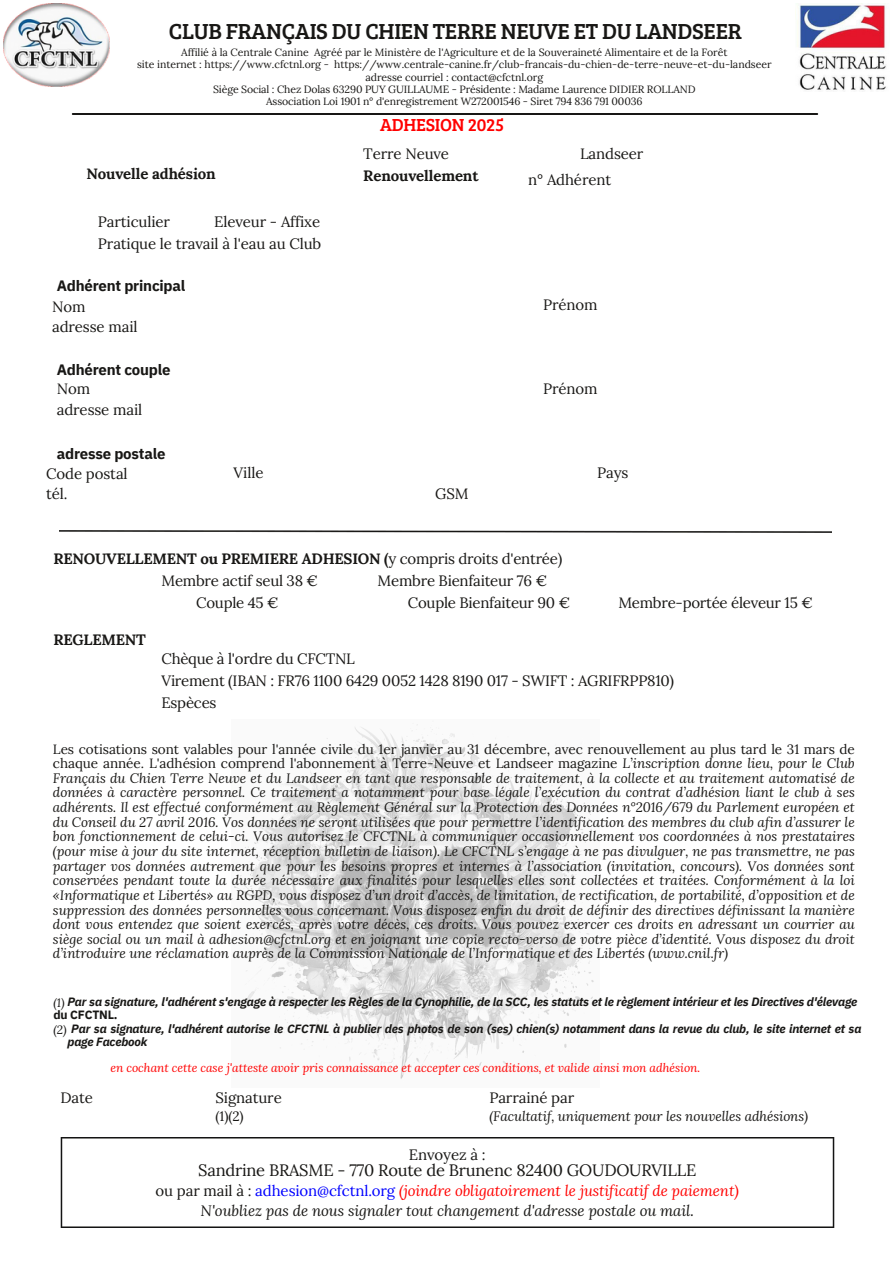
<style>
.page{position:relative;width:894px;height:1264px;background:#fff}
.page>*{position:absolute;margin:0;border:0;box-sizing:border-box;transform-origin:0 0}
.t1{font:22.5px "Bree Serif";letter-spacing:-.015em;color:#181715}
.t2{font:18px "Bree Serif";letter-spacing:-.015em;color:#f00}
.t3{font:16.5px "Lora";letter-spacing:-.015em;color:#181715}
.t4{font:15px/20.2px "Lora";letter-spacing:-.01em;color:#181715}
.t5{font:italic 15px/20.2px "Lora";letter-spacing:-.005em;color:#181715;text-align:center}
.t6{font:700 15px "Lora";letter-spacing:-.015em;color:#181715}
.t7{font:700 15px "IBM Plex Sans";letter-spacing:-.015em;color:#181715}
.t8{font:italic 13.5px/14.7px "Lora";letter-spacing:-.005em;color:#181715;text-align:justify}
.t9{font:13.5px "Lora";color:#181715}
.t10{font:italic 700 12px "IBM Plex Sans";letter-spacing:-.015em;color:#181715}
.t11{font:italic 12px "Lora";letter-spacing:-.005em;color:#f00}
.t12{font:700 12px "IBM Plex Sans";letter-spacing:-.015em;color:#181715}
.t13{font:10.5px "Lora";letter-spacing:-.005em;color:#181715}
.s1{font-weight:400}
.s2{font-style:normal}
.s3{font-family:"Lora";font-weight:400}
.s4{font-style:normal;color:#00f}
.s5{color:#f00}
</style>
<div class="page">
<img style="left:4px;top:4px;width:106px;height:82px">
<img style="left:795px;top:3px;width:92px;height:87px">
<img style="left:60px;top:530px;width:771px;height:3px">
<img style="left:71px;top:113px;width:748px;height:2px">
<img style="left:61px;top:1137px;width:773px;height:90px">
<img style="left:234px;top:724px;width:362px;height:355px">
<h6 class="t1" style="left:169px;top:14px;width:574px">CLUB FRANÇAIS DU CHIEN TERRE NEUVE ET DU LANDSEER</h6>
<h6 class="t13" style="left:181px;top:46px;width:547px">Affilié à la Centrale Canine Agréé par le Ministère de l'Agriculture et de la Souveraineté Alimentaire et de la Forêt</h6>
<p class="t13" style="left:137px;top:58px;width:635px">site internet : https://www.cfctnl.org - https://www.centrale-canine.fr/club-francais-du-chien-de-terre-neuve-et-du-landseer</p>
<h6 class="t13" style="left:365px;top:70px;width:179px">adresse courriel : contact@cfctnl.org</h6>
<h6 class="t13" style="left:213px;top:82px;width:484px">Siège Social : Chez Dolas 63290 PUY GUILLAUME - Présidente : Madame Laurence DIDIER ROLLAND</h6>
<h6 class="t13" style="left:266px;top:95px;width:378px">Association Loi 1901 n° d'enregistrement W272001546 - Siret 794 836 791 00036</h6>
<h6 class="t2" style="left:380px;top:112px;width:126px">ADHESION 2025</h6>
<h6 class="t4" style="left:363px;top:144px;width:87px">Terre Neuve</h6>
<h6 class="t6" style="left:86px;top:164px;width:131px">Nouvelle adhésion</h6>
<h6 class="t6" style="left:363px;top:166px;width:117px">Renouvellement</h6>
<h5 class="t4" style="left:98px;top:212px;width:73px">Particulier</h5>
<h6 class="t4" style="left:214px;top:212px;width:107px">Eleveur - Affixe</h6>
<h6 class="t4" style="left:98px;top:233px;width:225px">Pratique le travail à l'eau au Club</h6>
<h6 class="t7" style="left:57px;top:275px;width:130px">Adhérent principal</h6>
<h2 class="t4" style="left:52px;top:296px;width:87px">Nom adresse mail</h2>
<h3 class="t7" style="left:57px;top:359px;width:115px">Adhérent couple</h3>
<h5 class="t4" style="left:57px;top:379px;width:87px">Nom adresse mail</h5>
<h6 class="t7" style="left:57px;top:443px;width:110px">adresse postale</h6>
<p class="t4" style="left:46px;top:463px;width:83px">Code postal tél.</p>
<h6 class="t4" style="left:233px;top:463px;width:31px">Ville</h6>
<h6 class="t4" style="left:435px;top:484px;width:35px">GSM</h6>
<p class="t4" style="left:580px;top:143px;width:65px">Landseer</p>
<h6 class="t4" style="left:528px;top:169px;width:84px">n° Adhérent</h6>
<h6 class="t4" style="left:543px;top:295px;width:56px">Prénom</h6>
<h5 class="t4" style="left:543px;top:379px;width:56px">Prénom</h5>
<h6 class="t4" style="left:597px;top:463px;width:33px">Pays</h6>
<p class="t6" style="left:53px;top:548px;width:510px">RENOUVELLEMENT ou PREMIERE ADHESION (<span class="s1">y compris droits d'entrée)</span></p>
<h1 class="t4" style="left:161px;top:570px;width:158px">Membre actif seul 38 €</h1>
<p class="t4" style="left:377px;top:570px;width:171px">Membre Bienfaiteur 76 €</p>
<p class="t4" style="left:196px;top:592px;width:84px">Couple 45 €</p>
<p class="t4" style="left:408px;top:593px;width:164px">Couple Bienfaiteur 90 €</p>
<p class="t6" style="left:53px;top:630px;width:94px">REGLEMENT</p>
<p class="t4" style="left:161px;top:647px;width:514px;line-height:21.9px">Chèque à l'ordre du CFCTNL<br>Virement (IBAN : FR76 1100 6429 0052 1428 8190 017 - SWIFT : AGRIFRPP810)<br>Espèces</p>
<p class="t4" style="left:618px;top:593px;width:196px">Membre-portée éleveur 15 €</p>
<p class="t8" style="left:53px;top:741px;width:803px"><span class="s2">Les cotisations sont valables pour l'année civile du 1er janvier au 31 décembre, avec renouvellement au plus tard le 31 mars de chaque année. L'adhésion comprend l'abonnement à Terre-Neuve et Landseer magazine</span> L’inscription donne lieu, pour le Club Français du Chien Terre Neuve et du Landseer en tant que responsable de traitement, à la collecte et au traitement automatisé de données à caractère personnel. Ce traitement a notamment pour base légale l’exécution du contrat d’adhésion liant le club à ses adhérents. Il est effectué conformément au Règlement Général sur la Protection des Données n°2016/679 du Parlement européen et du Conseil du 27 avril 2016. Vos données ne seront utilisées que pour permettre l’identification des membres du club afin d’assurer le bon fonctionnement de celui-ci. Vous autorisez le CFCTNL à communiquer occasionnellement vos coordonnées à nos prestataires (pour mise à jour du site internet, réception bulletin de liaison). Le CFCTNL s’engage à ne pas divulguer, ne pas transmettre, ne pas partager vos données autrement que pour les besoins propres et internes à l’association (invitation, concours). Vos données sont conservées pendant toute la durée nécessaire aux finalités pour lesquelles elles sont collectées et traitées. Conformément à la loi «Informatique et Libertés» au RGPD, vous disposez d’un droit d’accès, de limitation, de rectification, de portabilité, d’opposition et de suppression des données personnelles vous concernant. Vous disposez enfin du droit de définir des directives définissant la manière dont vous entendez que soient exercés, après votre décès, ces droits. Vous pouvez exercer ces droits en adressant un courrier au siège social ou un mail à adhesion@cfctnl.org et en joignant une copie recto-verso de votre pièce d’identité. Vous disposez du droit d’introduire une réclamation auprès de la Commission Nationale de l’Informatique et des Libertés (www.cnil.fr)</p>
<p class="t10" style="left:53px;top:993px;width:805px"><span class="s3">(1)</span> Par sa signature, l'adhérent s'engage à respecter les Règles de la Cynophilie, de la SCC, les statuts et le règlement intérieur et les Directives d'élevage</p>
<p class="t10" style="left:53px;top:1020px;width:809px"><span class="s3">(2)</span> Par sa signature, l'adhérent autorise le CFCTNL à publier des photos de son (ses) chien(s) notamment dans la revue du club, le site internet et sa</p>
<p class="t12" style="left:53px;top:1006px;width:66px">du CFCTNL.</p>
<p class="t10" style="left:67px;top:1033px;width:81px">page Facebook</p>
<p class="t4" style="left:60px;top:1087px;width:34px">Date</p>
<p class="t11" style="left:110px;top:1059px;width:591px">en cochant cette case j'atteste avoir pris connaissance et accepter ces conditions, et valide ainsi mon adhésion.</p>
<h6 class="t4" style="left:215px;top:1087px;width:68px">Signature</h6>
<h6 class="t9" style="left:215px;top:1107px;width:30px">(1)(2)</h6>
<h5 class="t4" style="left:489px;top:1087px;width:86px">Parrainé par</h5>
<h6 class="t8" style="left:489px;top:1108px;width:320px">(Facultatif, uniquement pour les nouvelles adhésions)</h6>
<h4 class="t4" style="left:409px;top:1143px;width:78px">Envoyez à :</h4>
<h4 class="t3" style="left:198px;top:1159px;width:499px">Sandrine BRASME - 770 Route de Brunenc 82400 GOUDOURVILLE</h4>
<h4 class="t5" style="left:155px;top:1179px;width:584px"><span class="s2">ou par mail à :</span> <span class="s4">adhesion@cfctnl.org</span> <span class="s5">(joindre obligatoirement le justificatif de paiement)<br></span>N'oubliez pas de nous signaler tout changement d'adresse postale ou mail.</h4>
</div>
